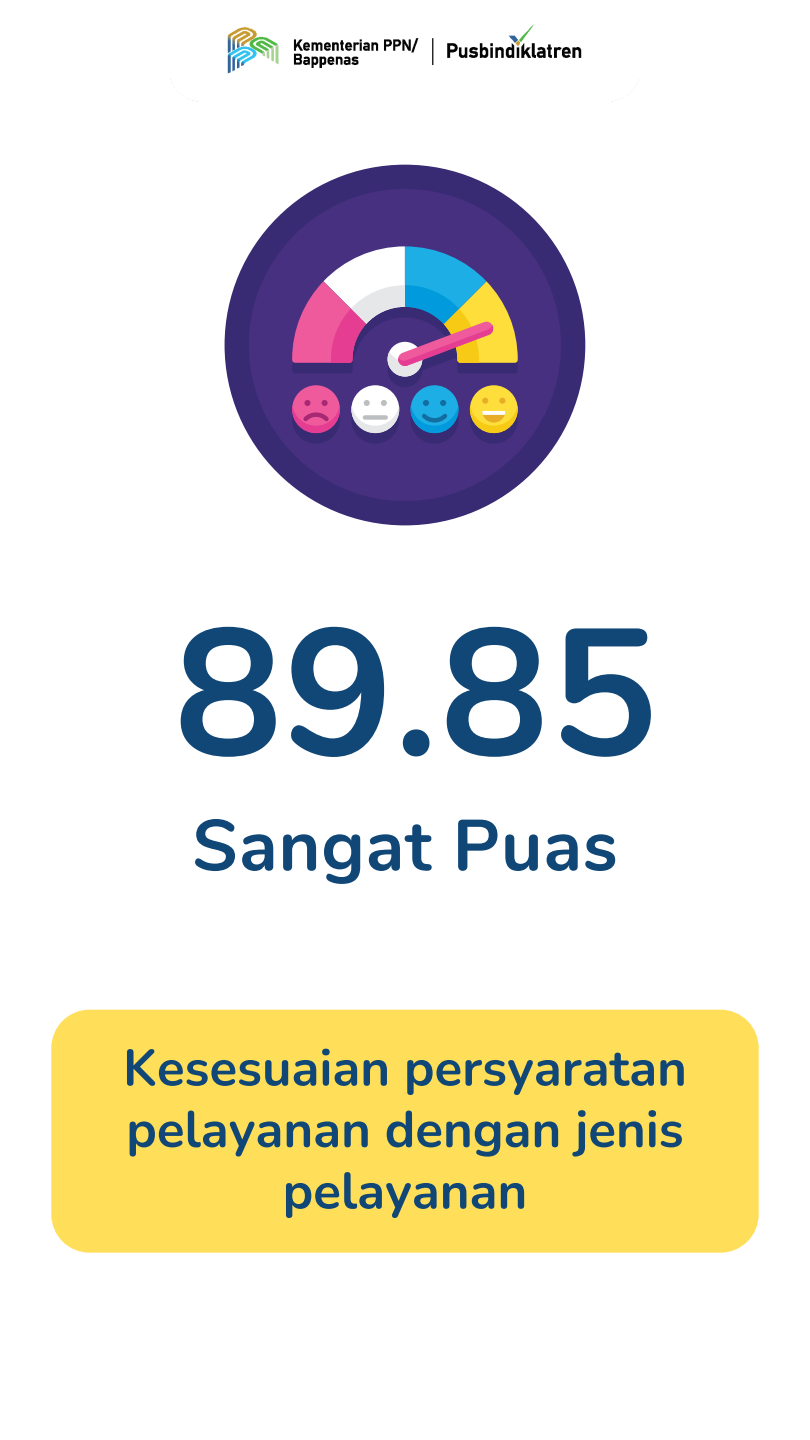
<style>
.page{position:relative;width:810px;height:1440px;background:#fff}
.page>*{position:absolute;margin:0;border:0;box-sizing:border-box;transform-origin:0 0}
.t1{font:700 180px "Nunito";color:#104776}
.t2{font:700 72px "Nunito";letter-spacing:.01em;color:#104776}
.t3{font:700 51px/61.5px "Nunito";color:#104776;text-align:center}
</style>
<div class="page">
<div style="left:51px;top:1010px;width:707px;height:243px;background:#ffde59"></div>
<img style="left:171px;top:24px;width:468px;height:78px">
<div style="left:225px;top:165px;width:360px;height:360px;background:#382b73;border-radius:50%"></div>
<div style="left:249px;top:189px;width:312px;height:312px;background:#473080;border-radius:50%"></div>
<svg style="left:292px;top:246px;width:226px;height:141px"></svg>
<div style="left:292px;top:385px;width:48px;height:48px;background:#ef5a9d;border-radius:50%"></div>
<svg style="left:292px;top:396px;width:48px;height:47px"></svg>
<div style="left:351px;top:385px;width:48px;height:48px;background:#fff;border-radius:50%"></div>
<svg style="left:351px;top:396px;width:48px;height:47px"></svg>
<div style="left:363px;top:415px;width:25px;height:5px;background:#bcbec0;border-radius:2px"></div>
<div style="left:411px;top:385px;width:47px;height:48px;background:#1caee4;border-radius:50%"></div>
<svg style="left:411px;top:396px;width:47px;height:47px"></svg>
<div style="left:470px;top:385px;width:48px;height:48px;background:#fede3a;border-radius:50%"></div>
<svg style="left:470px;top:396px;width:48px;height:47px"></svg>
<p class="t1" style="left:174px;top:573px;width:485px">89.85</p>
<h1 class="t2" style="left:192px;top:798px;width:427px">Sangat Puas</h1>
<h2 class="t3" style="left:123px;top:1038px;width:565px">Kesesuaian persyaratan pelayanan dengan jenis pelayanan</h2>
</div>
